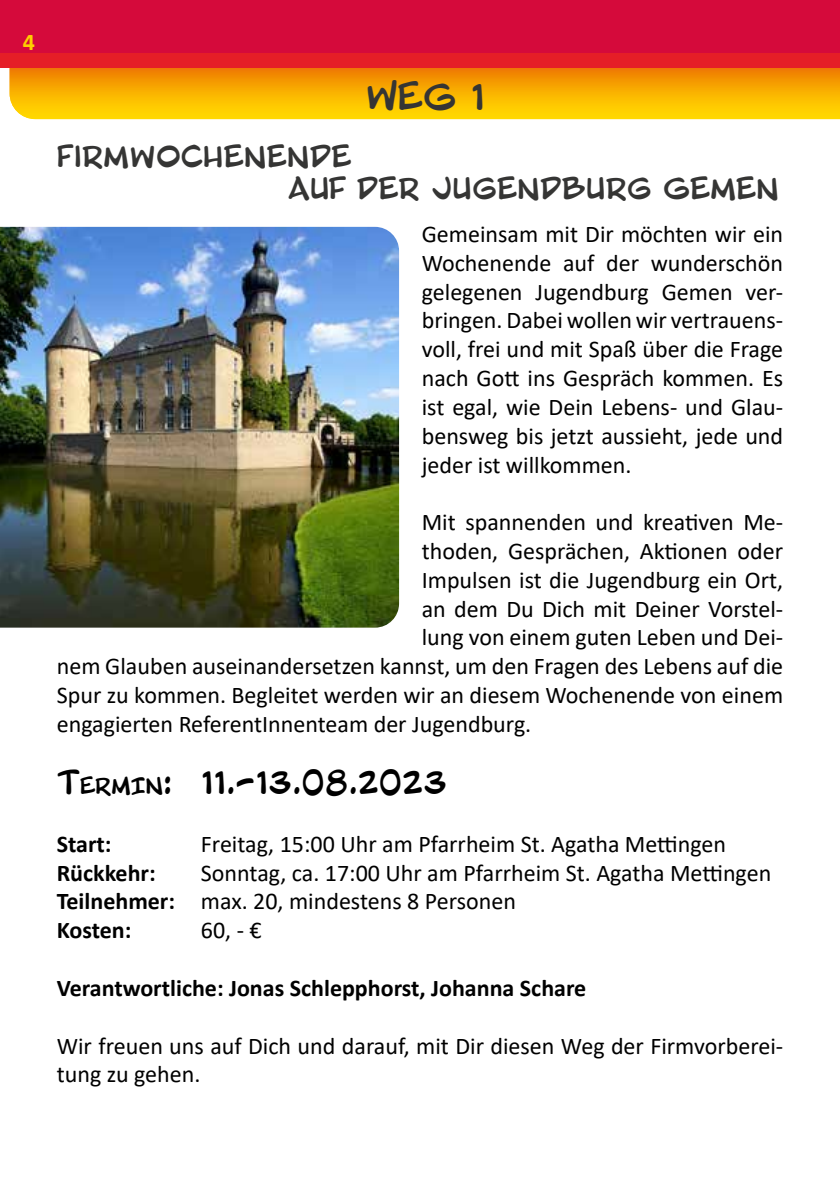
<style>
.page{position:relative;width:840px;height:1191px;background:#fff}
.page>*{position:absolute;margin:0;border:0;box-sizing:border-box;transform-origin:0 0}
.t1{font:32px "Blambot Pro BB";color:#353534}
.t2{font:28px "Blambot Pro BB";color:#000}
.t3{font:26px/32px "Blambot Pro BB";color:#353534}
.t4{font:24px/28.8px "Calibri";color:#000}
.t5{font:700 24px "Calibri";color:#000}
.t6{font:700 24px "Calibri";color:#fecf00}
.s1{font-size:19.6px}
.s2{font-weight:700}
</style>
<div class="page">
<div style="left:0;top:0;width:839px;height:68px;background:#d50a3b"></div>
<div style="left:0;top:54px;width:839px;height:14px;background:#e51e27"></div>
<svg style="left:10px;top:68px;width:829px;height:51px;background:#f8af01"></svg>
<img style="left:0;top:227px;width:399px;height:400px">
<p class="t6" style="left:23px;top:25px;width:14px">4</p>
<h1 class="t1" style="left:366px;top:79px;width:120px">WEG 1</h1>
<p class="t3" style="left:287px;top:141px;width:493px;text-indent:-230px">FIRMWOCHENENDE<br>AUF DER JUGENDBURG GEMEN</p>
<p class="t4" style="left:421px;top:219px;width:363px;text-align:justify">Gemeinsam mit Dir möchten wir ein Wochenende auf der wunderschön gelegenen Jugendburg Gemen ver&shy;bringen. Dabei wollen wir vertrauens&shy;voll, frei und mit Spaß über die Frage nach Gott ins Gespräch kommen. Es ist egal, wie Dein Lebens- und Glau&shy;bensweg bis jetzt aussieht, jede und jeder ist willkommen.</p>
<p class="t4" style="left:421px;top:507px;width:363px">Mit spannenden und kreativen Me-</p>
<p class="t4" style="left:421px;top:536px;width:363px">thoden, Gesprächen, Aktionen oder</p>
<p class="t4" style="left:421px;top:565px;width:363px">Impulsen ist die Jugendburg ein Ort,</p>
<p class="t4" style="left:421px;top:593px;width:363px">an dem Du Dich mit Deiner Vorstel-</p>
<p class="t4" style="left:421px;top:622px;width:363px">lung von einem guten Leben und Dei-</p>
<p class="t4" style="left:57px;top:651px;width:727px">nem Glauben auseinandersetzen kannst, um den Fragen des Lebens auf die</p>
<p class="t4" style="left:57px;top:680px;width:727px">Spur zu kommen. Begleitet werden wir an diesem Wochenende von einem</p>
<p class="t4" style="left:57px;top:709px;width:476px">engagierten ReferentInnenteam der Jugendburg.</p>
<p class="t2" style="left:57px;top:766px;width:391px">T<span class="s1">ERMIN</span>: 11.-13.08.2023</p>
<p class="t5" style="left:57px;top:827px;width:56px">Start:</p>
<p class="t4" style="left:201px;top:829px;width:526px">Freitag, 15:00 Uhr am Pfarrheim St. Agatha Mettingen</p>
<p class="t5" style="left:57px;top:855px;width:100px">Rückkehr:</p>
<p class="t4" style="left:57px;top:857px;width:715px;text-indent:144px">Sonntag, ca. 17:00 Uhr am Pfarrheim St. Agatha Mettingen<br><span class="s2">Teilnehmer:</span> max. 20, mindestens 8 Personen<br><span class="s2">Kosten:</span></p>
<p class="t4" style="left:201px;top:915px;width:62px">60, - €</p>
<p class="t5" style="left:57px;top:971px;width:531px">Verantwortliche: Jonas Schlepphorst, Johanna Schare</p>
<p class="t4" style="left:57px;top:1030px;width:727px">Wir freuen uns auf Dich und darauf, mit Dir diesen Weg der Firmvorberei&shy;tung zu gehen.</p>
</div>
